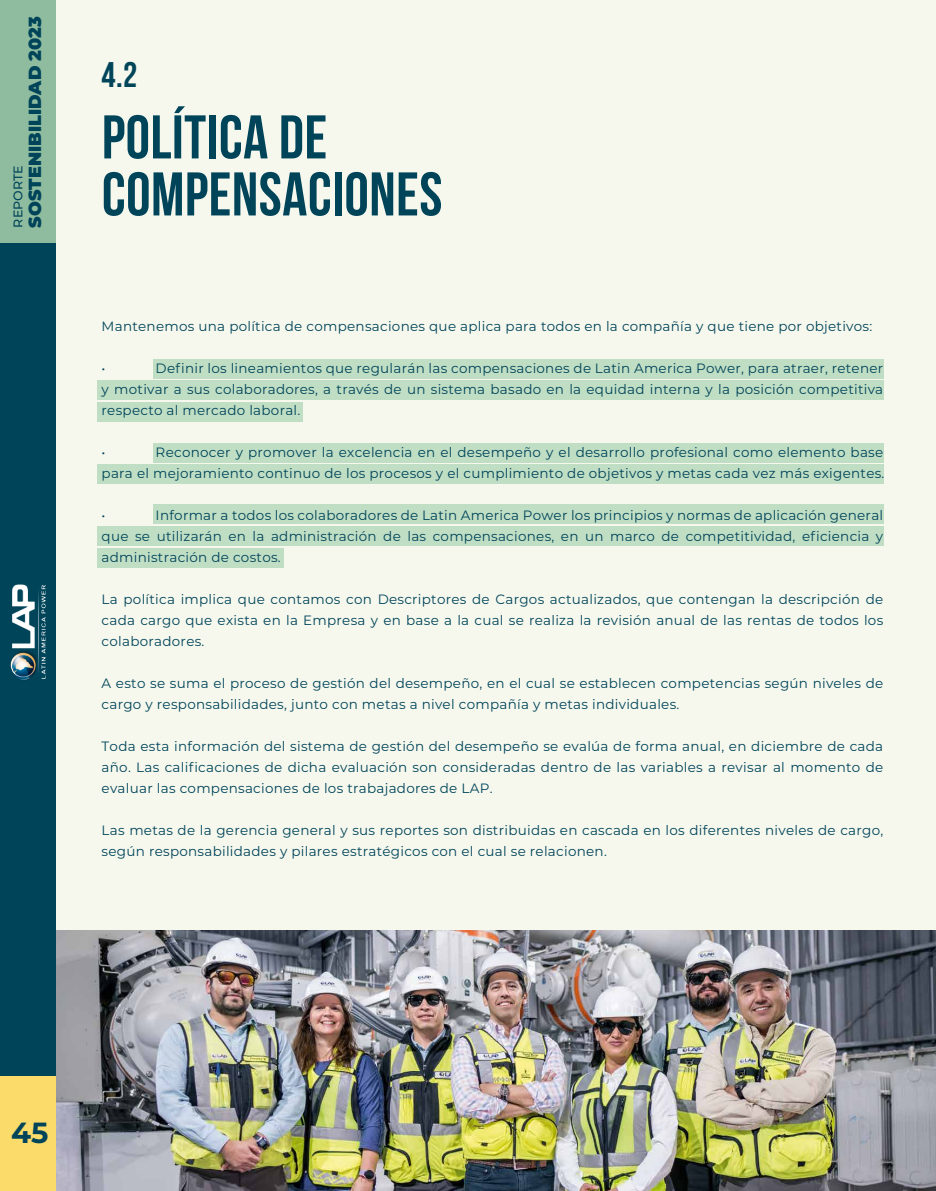
<style>
.page{position:relative;width:936px;height:1191px;background:#fff}
.page>*{position:absolute;margin:0;border:0;box-sizing:border-box;transform-origin:0 0}
.t1{font:61.5px/57px "Bebas Neue";letter-spacing:.01em;color:#00445a}
.t2{font:35.55px "Bebas Neue";color:#00445a}
.t3{font:700 29.1px "Montserrat";color:#00445a}
.t4{font:900 17.55px "Montserrat";color:#00445a}
.t5{font:13.5px/21px "Montserrat";letter-spacing:.02em;color:#00445a;text-align:justify}
.t6{font:500 12.6px "Montserrat";color:#00445a}
</style>
<div class="page">
<div style="left:49px;top:0;width:886px;height:1191px;background:#f6f8ed"></div>
<img style="left:55px;top:930px;width:880px;height:261px">
<div style="left:0;top:0;width:55px;height:243px;background:#8fbc9e"></div>
<div style="left:0;top:1075px;width:55px;height:116px;background:#fbdb6a"></div>
<div style="left:0;top:243px;width:55px;height:832px;background:#00445a"></div>
<img style="left:12px;top:584px;width:34px;height:95px">
<img style="left:10px;top:649px;width:27px;height:32px">
<div style="left:153px;top:359px;width:731px;height:20px;background:#c0dec4"></div>
<div style="left:97px;top:380px;width:787px;height:20px;background:#c0dec4"></div>
<div style="left:97px;top:402px;width:206px;height:20px;background:#c0dec4"></div>
<div style="left:153px;top:504px;width:731px;height:20px;background:#c0dec4"></div>
<div style="left:97px;top:526px;width:787px;height:20px;background:#c0dec4"></div>
<div style="left:97px;top:547px;width:187px;height:20px;background:#c0dec4"></div>
<div style="left:153px;top:442px;width:731px;height:20px;background:#c0dec4"></div>
<div style="left:97px;top:464px;width:787px;height:20px;background:#c0dec4"></div>
<p class="t4" style="left:22px;top:228px;width:213px;rotate:-90deg">SOSTENIBILIDAD 2023</p>
<p class="t6" style="left:9px;top:228px;width:64px;rotate:-90deg">REPORTE</p>
<h2 class="t2" style="left:102px;top:55px;width:37px">4.2</h2>
<h1 class="t1" style="left:102px;top:108px;width:342px">POLÍTICA DE<br>COMPENSACIONES</h1>
<p class="t5" style="left:102px;top:315px;width:772px">Mantenemos una política de compensaciones que aplica para todos en la compañía y que tiene por objetivos:</p>
<p class="t5" style="left:102px;top:357px;width:5px">•</p>
<p class="t5" style="left:102px;top:357px;width:783px;text-indent:54px">Definir los lineamientos que regularán las compensaciones de Latin America Power, para atraer, retener y motivar a sus colaboradores, a través de un sistema basado en la equidad interna y la posición competitiva respecto al mercado laboral.</p>
<p class="t5" style="left:102px;top:441px;width:5px">•</p>
<p class="t5" style="left:102px;top:441px;width:784px;text-align:right">Reconocer y promover la excelencia en el desempeño y el desarrollo profesional como elemento base<br>para el mejoramiento continuo de los procesos y el cumplimiento de objetivos y metas cada vez más exigentes.</p>
<p class="t5" style="left:102px;top:504px;width:5px">•</p>
<p class="t5" style="left:102px;top:504px;width:783px;text-indent:54px">Informar a todos los colaboradores de Latin America Power los principios y normas de aplicación general que se utilizarán en la administración de las compensaciones, en un marco de competitividad, eficiencia y administración de costos.</p>
<p class="t5" style="left:102px;top:588px;width:783px">La política implica que contamos con Descriptores de Cargos actualizados, que contengan la descripción de cada cargo que exista en la Empresa y en base a la cual se realiza la revisión anual de las rentas de todos los colaboradores.</p>
<p class="t5" style="left:102px;top:672px;width:783px">A esto se suma el proceso de gestión del desempeño, en el cual se establecen competencias según niveles de cargo y responsabilidades, junto con metas a nivel compañía y metas individuales.</p>
<p class="t5" style="left:102px;top:735px;width:783px">Toda esta información del sistema de gestión del desempeño se evalúa de forma anual, en diciembre de cada año. Las calificaciones de dicha evaluación son consideradas dentro de las variables a revisar al momento de evaluar las compensaciones de los trabajadores de LAP.</p>
<p class="t5" style="left:102px;top:819px;width:783px">Las metas de la gerencia general y sus reportes son distribuidas en cascada en los diferentes niveles de cargo, según responsabilidades y pilares estratégicos con el cual se relacionen.</p>
<h3 class="t3" style="left:11px;top:1112px;width:39px">45</h3>
</div>
